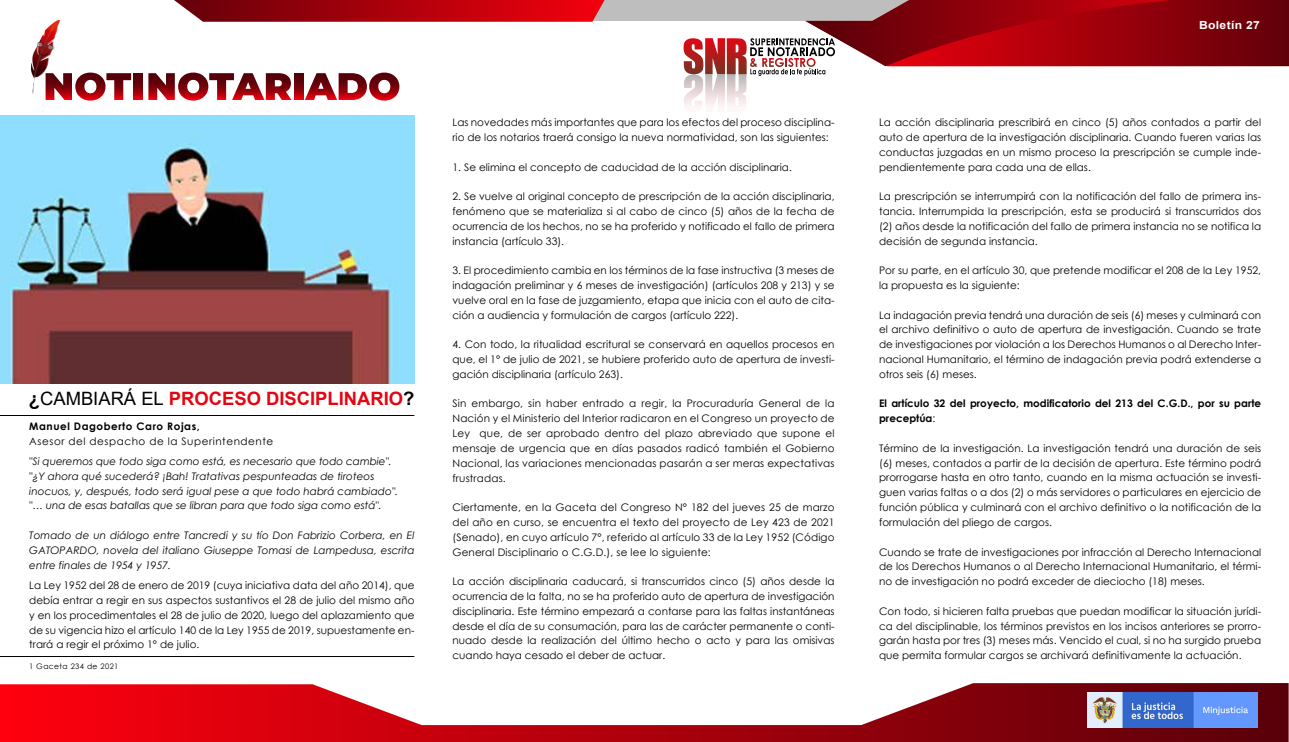
<style>
.page{position:relative;width:1289px;height:742px;background:#fff}
.page>*{position:absolute;margin:0;border:0;box-sizing:border-box;transform-origin:0 0}
.t1{font:700 18.4px "Arial";color:#e30613}
.t2{font:700 11.2px "Arial";letter-spacing:.025em;color:#fff;scale:1.08 1}
.t3{font:10.4px/14.8px "Century Gothic";letter-spacing:.005em;color:#000;text-align:justify}
.t4{font:italic 10.4px/14.8px "Century Gothic";letter-spacing:.005em;color:#000}
.t5{font:700 10.4px/14.8px "Century Gothic";color:#000}
.t6{font:10.4px "Century Gothic";letter-spacing:.055em;color:#000}
.t7{font:700 10.4px "Century Gothic";letter-spacing:.055em;color:#000}
.t8{font:7.6px "Century Gothic";letter-spacing:.055em;color:#000}
.s1{color:#000}
.s2{font-weight:400;color:#000}
.s3{font-weight:400}
</style>
<div class="page">
<svg style="left:0;top:683px;width:1289px;height:59px"></svg>
<img style="left:31px;top:20px;width:29px;height:75px">
<img style="left:1087px;top:692px;width:171px;height:36px">
<hr style="left:0;top:415px;width:414px;height:1px;background:#000">
<hr style="left:0;top:656px;width:414px;height:1px;background:#000">
<svg style="left:46px;top:73px;width:85px;height:28px"></svg>
<svg style="left:133px;top:73px;width:10px;height:27px"></svg>
<img style="left:0;top:115px;width:415px;height:268px">
<svg style="left:148px;top:0;width:1141px;height:106px"></svg>
<h1 class="t1" style="left:29px;top:385px;width:387px"><span class="s1">¿</span><span class="s2">CAMBIARÁ EL</span> PROCESO DISCIPLINARIO<span class="s1">?</span></h1>
<p class="t7" style="left:29px;top:418px;width:172px">Manuel Dagoberto Caro Rojas,</p>
<p class="t6" style="left:29px;top:434px;width:246px">Asesor del despacho de la Superintendente</p>
<p class="t4" style="left:29px;top:453px;width:370px">"Si queremos que todo siga como está, es necesario que todo cambie". "¿Y ahora qué sucederá? ¡Bah! Tratativas pespunteadas de tiroteos inocuos, y, después, todo será igual pese a que todo habrá cambiado". "… una de esas batallas que se libran para que todo siga como está".</p>
<p class="t4" style="left:29px;top:527px;width:387px;text-align:justify">Tomado de un diálogo entre Tancredi y su tío Don Fabrizio Corbera, en El GATOPARDO, novela del italiano Giuseppe Tomasi de Lampedusa, escrita entre finales de 1954 y 1957.</p>
<p class="t3" style="left:29px;top:578px;width:387px">La Ley 1952 del 28 de enero de 2019 (cuya iniciativa data del año 2014), que debía entrar a regir en sus aspectos sustantivos el 28 de julio del mismo año y en los procedimentales el 28 de julio de 2020, luego del aplazamiento que de su vigencia hizo el artículo 140 de la Ley 1955 de 2019, supuestamente en&shy;trará a regir el próximo 1° de julio.</p>
<p class="t8" style="left:29px;top:661px;width:91px">1 Gaceta 234 de 2021</p>
<p class="t3" style="left:453px;top:115px;width:384px">Las novedades más importantes que para los efectos del proceso disciplina&shy;rio de los notarios traerá consigo la nueva normatividad, son las siguientes:</p>
<p class="t3" style="left:453px;top:159px;width:341px">1. Se elimina el concepto de caducidad de la acción disciplinaria.</p>
<p class="t3" style="left:453px;top:189px;width:384px">2. Se vuelve al original concepto de prescripción de la acción disciplinaria, fenómeno que se materializa si al cabo de cinco (5) años de la fecha de ocurrencia de los hechos, no se ha proferido y notificado el fallo de primera instancia (artículo 33).</p>
<p class="t3" style="left:453px;top:263px;width:384px">3. El procedimiento cambia en los términos de la fase instructiva (3 meses de indagación preliminar y 6 meses de investigación) (artículos 208 y 213) y se vuelve oral en la fase de juzgamiento, etapa que inicia con el auto de cita&shy;ción a audiencia y formulación de cargos (artículo 222).</p>
<p class="t3" style="left:453px;top:337px;width:384px">4. Con todo, la ritualidad escritural se conservará en aquellos procesos en que, el 1° de julio de 2021, se hubiere proferido auto de apertura de investi&shy;gación disciplinaria (artículo 263).</p>
<p class="t3" style="left:453px;top:396px;width:384px">Sin embargo, sin haber entrado a regir, la Procuraduría General de la Nación y el Ministerio del Interior radicaron en el Congreso un proyecto de Ley que, de ser aprobado dentro del plazo abreviado que supone el mensaje de urgencia que en días pasados radicó también el Gobierno Nacional, las variaciones mencionadas pasarán a ser meras expectativas frustradas.</p>
<p class="t3" style="left:453px;top:500px;width:384px">Ciertamente, en la Gaceta del Congreso N° 182 del jueves 25 de marzo del año en curso, se encuentra el texto del proyecto de Ley 423 de 2021 (Senado), en cuyo artículo 7°, referido al artículo 33 de la Ley 1952 (Código General Disciplinario o C.G.D.), se lee lo siguiente:</p>
<p class="t3" style="left:453px;top:574px;width:384px">La acción disciplinaria caducará, si transcurridos cinco (5) años desde la ocurrencia de la falta, no se ha proferido auto de apertura de investigación disciplinaria. Este término empezará a contarse para las faltas instantáneas desde el día de su consumación, para las de carácter permanente o conti&shy;nuado desde la realización del último hecho o acto y para las omisivas cuando haya cesado el deber de actuar.</p>
<p class="t2" style="left:1199px;top:17px;width:58px">Boletín 27</p>
<p class="t3" style="left:879px;top:115px;width:384px">La acción disciplinaria prescribirá en cinco (5) años contados a partir del auto de apertura de la investigación disciplinaria. Cuando fueren varias las conductas juzgadas en un mismo proceso la prescripción se cumple inde&shy;pendientemente para cada una de ellas.</p>
<p class="t3" style="left:879px;top:189px;width:384px">La prescripción se interrumpirá con la notificación del fallo de primera ins&shy;tancia. Interrumpida la prescripción, esta se producirá si transcurridos dos (2) años desde la notificación del fallo de primera instancia no se notifica la decisión de segunda instancia.</p>
<p class="t3" style="left:879px;top:263px;width:384px">Por su parte, en el artículo 30, que pretende modificar el 208 de la Ley 1952, la propuesta es la siguiente:</p>
<p class="t3" style="left:879px;top:307px;width:384px">La indagación previa tendrá una duración de seis (6) meses y culminará con el archivo definitivo o auto de apertura de investigación. Cuando se trate de investigaciones por violación a los Derechos Humanos o al Derecho Inter&shy;nacional Humanitario, el término de indagación previa podrá extenderse a otros seis (6) meses.</p>
<p class="t5" style="left:879px;top:396px;width:384px">El artículo 32 del proyecto, modificatorio del 213 del C.G.D., por su parte preceptúa<span class="s3">:</span></p>
<p class="t3" style="left:879px;top:440px;width:384px">Término de la investigación. La investigación tendrá una duración de seis (6) meses, contados a partir de la decisión de apertura. Este término podrá prorrogarse hasta en otro tanto, cuando en la misma actuación se investi&shy;guen varias faltas o a dos (2) o más servidores o particulares en ejercicio de función pública y culminará con el archivo definitivo o la notificación de la formulación del pliego de cargos.</p>
<p class="t3" style="left:879px;top:544px;width:384px">Cuando se trate de investigaciones por infracción al Derecho Internacional de los Derechos Humanos o al Derecho Internacional Humanitario, el térmi&shy;no de investigación no podrá exceder de dieciocho (18) meses.</p>
<p class="t3" style="left:879px;top:603px;width:384px">Con todo, si hicieren falta pruebas que puedan modificar la situación jurídi&shy;ca del disciplinable, los términos previstos en los incisos anteriores se prorro&shy;garán hasta por tres (3) meses más. Vencido el cual, si no ha surgido prueba que permita formular cargos se archivará definitivamente la actuación.</p>
</div>
